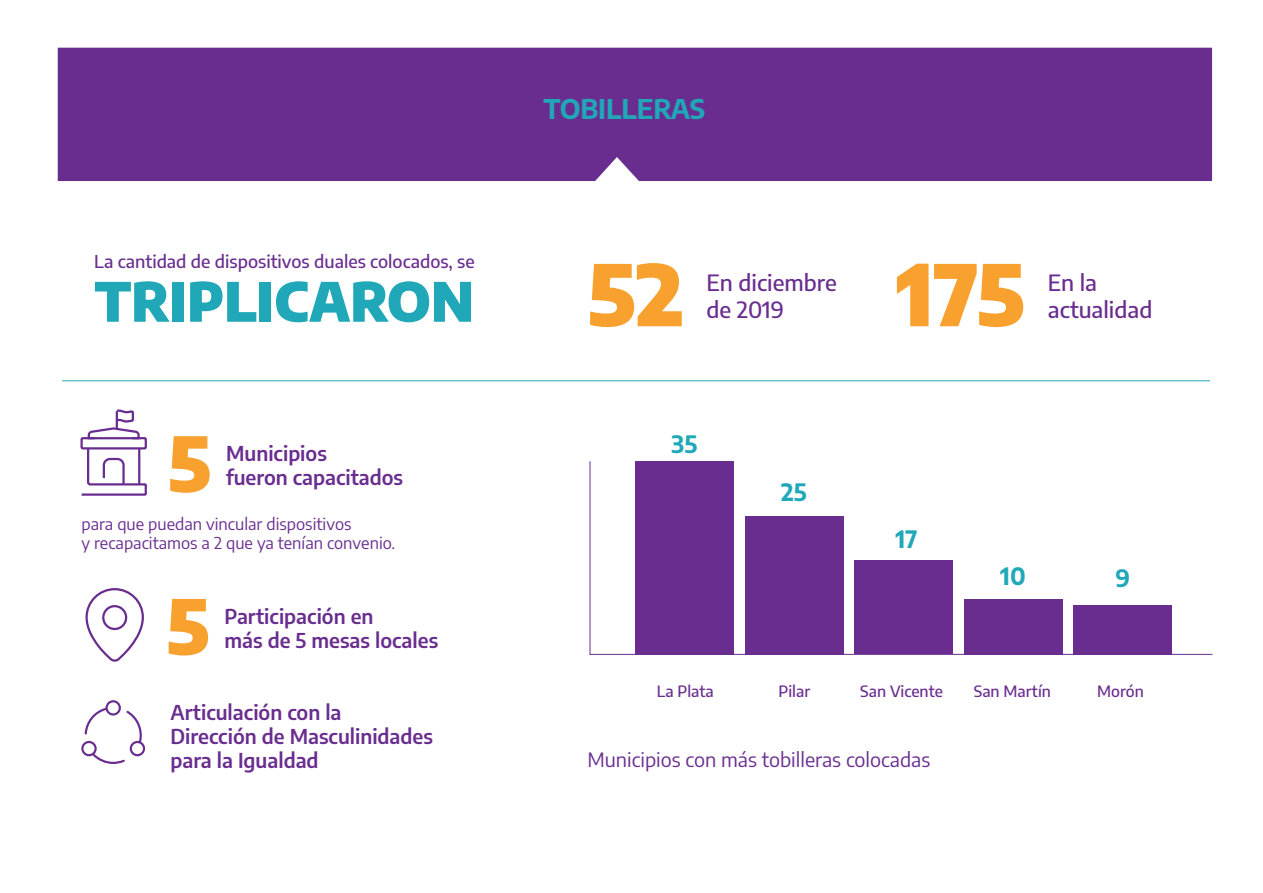
<style>
.page{position:relative;width:1263px;height:893px;background:#fff}
.page>*{position:absolute;margin:0;border:0;box-sizing:border-box;transform-origin:0 0}
.t1{font:900 84.3px "Encode Sans";color:#f9a12e}
.t2{font:900 75.45px "Encode Sans";color:#f9a12e}
.t3{font:900 53.85px "Encode Sans";color:#20a8b9}
.t4{font:700 26.7px "Encode Sans";color:#20a8b9}
.t5{font:700 23.55px "Encode Sans";color:#20a8b9}
.t6{font:500 22.5px/27px "Encode Sans";color:#692d8f}
.t7{font:600 20.1px/24.2px "Encode Sans";color:#692d8f}
.t8{font:19.8px "Encode Sans";color:#692d8f}
.t9{font:500 17.7px "Encode Sans";color:#692d8f}
.t10{font:16.35px/19.6px "Encode Sans";color:#692d8f}
.t11{font:500 15.6px "Encode Sans";color:#692d8f}
</style>
<div class="page">
<div style="left:58px;top:48px;width:1154px;height:133px;background:#692d8f"></div>
<hr style="left:62px;top:380px;width:1148px;height:1px;background:#20a8b9">
<svg style="left:590px;top:461px;width:623px;height:194px"></svg>
<svg style="left:80px;top:409px;width:67px;height:87px"></svg>
<svg style="left:85px;top:588px;width:59px;height:74px"></svg>
<svg style="left:81px;top:700px;width:64px;height:64px"></svg>
<p class="t9" style="left:94px;top:249px;width:382px">La cantidad de dispositivos duales colocados, se</p>
<h3 class="t3" style="left:95px;top:259px;width:381px">TRIPLICARON</h3>
<h2 class="t2" style="left:168px;top:404px;width:45px">5</h2>
<p class="t7" style="left:226px;top:441px;width:179px">Municipios<br>fueron capacitados</p>
<p class="t10" style="left:82px;top:513px;width:315px">para que puedan vincular dispositivos<br>y recapacitamos a 2 que ya tenían convenio.</p>
<h2 class="t2" style="left:166px;top:567px;width:45px">5</h2>
<p class="t7" style="left:224px;top:603px;width:215px">Participación en<br>más de 5 mesas locales</p>
<p class="t7" style="left:171px;top:699px;width:264px">Articulación con la<br>Dirección de Masculinidades para la Igualdad</p>
<h3 class="t4" style="left:544px;top:89px;width:163px">TOBILLERAS</h3>
<h1 class="t1" style="left:587px;top:228px;width:98px">52</h1>
<p class="t6" style="left:706px;top:268px;width:132px">En diciembre de 2019</p>
<h1 class="t1" style="left:896px;top:228px;width:131px">175</h1>
<p class="t6" style="left:1048px;top:268px;width:106px">En la actualidad</p>
<p class="t5" style="left:672px;top:427px;width:27px">35</p>
<p class="t5" style="left:781px;top:475px;width:27px">25</p>
<p class="t5" style="left:895px;top:522px;width:23px">17</p>
<p class="t5" style="left:1000px;top:559px;width:27px">10</p>
<p class="t5" style="left:1116px;top:560px;width:16px">9</p>
<p class="t11" style="left:657px;top:680px;width:58px">La Plata</p>
<p class="t11" style="left:779px;top:680px;width:33px">Pilar</p>
<p class="t11" style="left:860px;top:680px;width:84px">San Vicente</p>
<p class="t11" style="left:974px;top:680px;width:79px">San Martín</p>
<p class="t11" style="left:1097px;top:680px;width:48px">Morón</p>
<p class="t8" style="left:587px;top:746px;width:344px">Municipios con más tobilleras colocadas</p>
</div>
